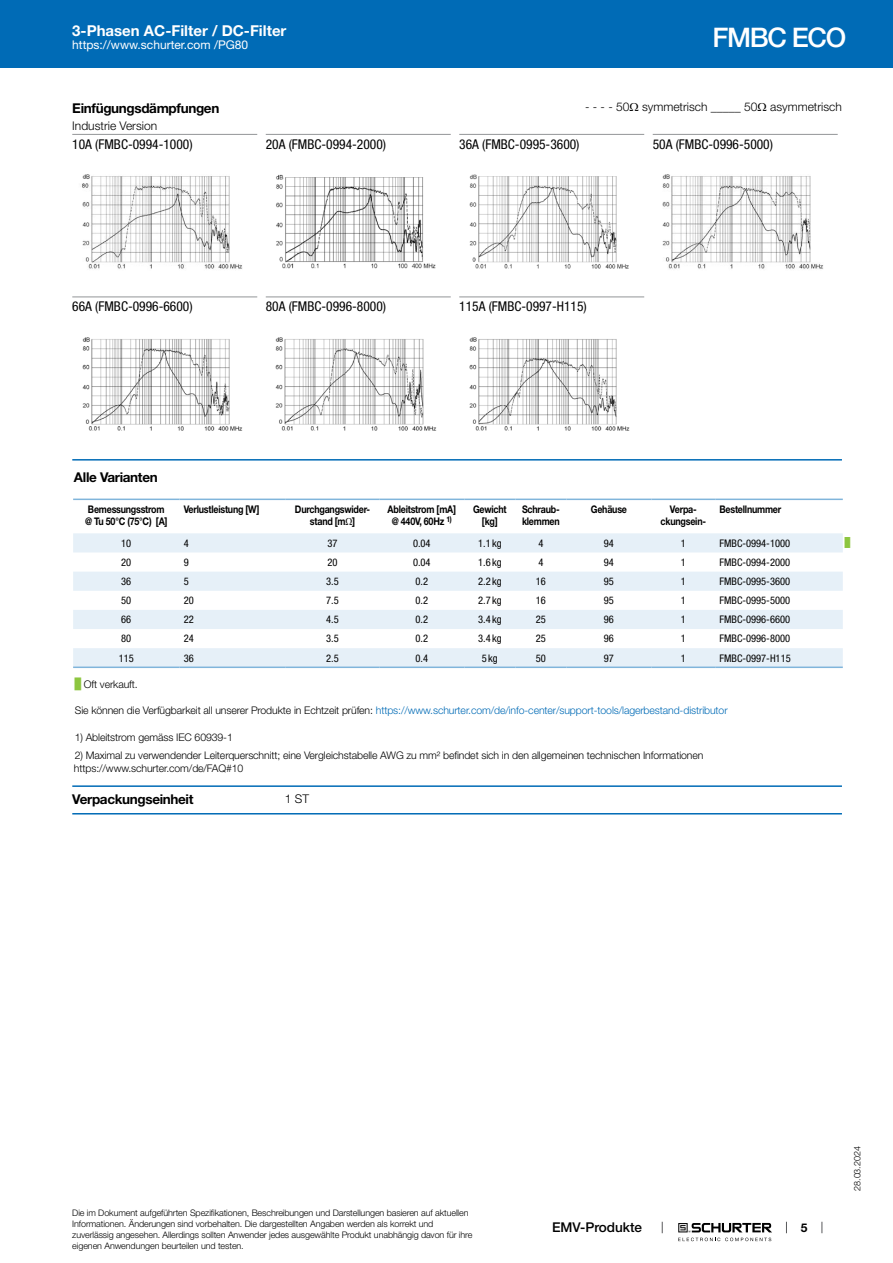
<style>
.page{position:relative;width:893px;height:1263px;background:#fff}
.page>*{position:absolute;margin:0;border:0;box-sizing:border-box;transform-origin:0 0}
.t1{font:500 27px "Helvetica Neue LT";letter-spacing:-.05em;color:#fff}
.t2{font:700 15px "Helvetica Neue LT";color:#fff}
.t3{font:condensed 13.5px "Helvetica Neue LT";color:#000}
.t4{font:700 13.5px "Helvetica Neue LT";letter-spacing:-.025em;color:#000}
.t5{font:500 13.5px "Helvetica Neue LT";color:#000}
.t6{font:300 12px "Helvetica Neue LT";color:#000}
.t7{font:12px "Helvetica Neue LT";color:#fff}
.t8{font:700 12px "Helvetica Neue LT";color:#000}
.t9{font:condensed 10.5px "Helvetica Neue LT";color:#000}
.t10{font:300 10.5px/12.6px "Helvetica Neue LT";letter-spacing:-.01em;color:#000}
.t11{font:700 10.5px/12.6px "Helvetica Neue LT";letter-spacing:-.025em;color:#000;text-align:center;scale:.85 1}
.t12{font:300 10.5px "Helvetica Neue LT";letter-spacing:-.01em;color:#006bb6}
.t13{font:300 9px/10.8px "Helvetica Neue LT";letter-spacing:-.01em;color:#000}
.t14{font:9px "Arial Unicode MS";color:#8dc63f}
.s1{font-family:"Arial Unicode MS";font-weight:400}
.s2{font-family:"Arial Unicode MS";font-weight:400;color:#8dc63f}
.s3{color:#000}
</style>
<div class="page">
<svg style="left:678px;top:1223px;width:94px;height:18px"></svg>
<div style="left:0;top:0;width:893px;height:68px;background:#006bb6"></div>
<hr style="left:72px;top:134px;width:185px;height:1px;background:#939598">
<img style="left:82px;top:174px;width:160px;height:95px">
<hr style="left:266px;top:134px;width:185px;height:1px;background:#939598">
<img style="left:276px;top:174px;width:160px;height:95px">
<hr style="left:459px;top:134px;width:185px;height:1px;background:#939598">
<img style="left:469px;top:174px;width:160px;height:95px">
<hr style="left:653px;top:134px;width:185px;height:1px;background:#939598">
<img style="left:662px;top:174px;width:161px;height:95px">
<hr style="left:72px;top:297px;width:185px;height:1px;background:#939598">
<img style="left:82px;top:337px;width:161px;height:94px">
<hr style="left:266px;top:297px;width:185px;height:1px;background:#939598">
<img style="left:275px;top:337px;width:162px;height:94px">
<hr style="left:459px;top:297px;width:185px;height:1px;background:#939598">
<img style="left:469px;top:337px;width:161px;height:94px">
<hr style="left:72px;top:459px;width:770px;height:2px;background:#006bb6">
<svg style="left:73px;top:533px;width:770px;height:133px;fill:#e6f0f8"></svg>
<hr style="left:73px;top:499px;width:106px;height:1px;background:#80b5db">
<hr style="left:179px;top:499px;width:107px;height:1px;background:#80b5db">
<hr style="left:286px;top:499px;width:93px;height:1px;background:#80b5db">
<hr style="left:379px;top:499px;width:85px;height:1px;background:#80b5db">
<hr style="left:464px;top:499px;width:51px;height:1px;background:#80b5db">
<hr style="left:515px;top:499px;width:51px;height:1px;background:#80b5db">
<hr style="left:566px;top:499px;width:85px;height:1px;background:#80b5db">
<hr style="left:651px;top:499px;width:64px;height:1px;background:#80b5db">
<hr style="left:715px;top:499px;width:128px;height:1px;background:#80b5db">
<hr style="left:73px;top:666px;width:106px;height:2px;background:#80b5db">
<hr style="left:179px;top:666px;width:107px;height:2px;background:#80b5db">
<hr style="left:286px;top:666px;width:93px;height:2px;background:#80b5db">
<hr style="left:379px;top:666px;width:85px;height:2px;background:#80b5db">
<hr style="left:464px;top:666px;width:51px;height:2px;background:#80b5db">
<hr style="left:515px;top:666px;width:51px;height:2px;background:#80b5db">
<hr style="left:566px;top:666px;width:85px;height:2px;background:#80b5db">
<hr style="left:651px;top:666px;width:64px;height:2px;background:#80b5db">
<hr style="left:715px;top:666px;width:128px;height:2px;background:#80b5db">
<hr style="left:72px;top:785px;width:770px;height:2px;background:#006bb6">
<hr style="left:72px;top:813px;width:770px;height:1px;background:#006bb6">
<h2 class="t2" style="left:72px;top:21px;width:216px">3-Phasen AC-Filter / DC-Filter</h2>
<h3 class="t7" style="left:72px;top:38px;width:178px">https://www.schurter.com /PG80</h3>
<h1 class="t1" style="left:713px;top:21px;width:135px">FMBC ECO</h1>
<h3 class="t4" style="left:72px;top:99px;width:149px">Einfügungsdämpfungen</h3>
<h3 class="t6" style="left:585px;top:100px;width:258px">- - - - 50<span class="s1">Ω</span> symmetrisch _____ 50<span class="s1">Ω</span> asymmetrisch</h3>
<h3 class="t6" style="left:72px;top:118px;width:86px">Industrie Version</h3>
<h3 class="t3" style="left:72px;top:136px;width:122px">10A (FMBC-0994-1000)</h3>
<h3 class="t3" style="left:266px;top:136px;width:122px">20A (FMBC-0994-2000)</h3>
<h3 class="t3" style="left:459px;top:136px;width:122px">36A (FMBC-0995-3600)</h3>
<h3 class="t3" style="left:653px;top:136px;width:122px">50A (FMBC-0996-5000)</h3>
<h3 class="t3" style="left:72px;top:299px;width:122px">66A (FMBC-0996-6600)</h3>
<h3 class="t3" style="left:266px;top:299px;width:122px">80A (FMBC-0996-8000)</h3>
<h3 class="t3" style="left:459px;top:299px;width:129px">115A (FMBC-0997-H115)</h3>
<h3 class="t4" style="left:74px;top:469px;width:85px">Alle Varianten</h3>
<p class="t11" style="left:85px;top:502px;width:99px;text-align:left">Bemessungsstrom @ Tu 50°C (75°C) [A]</p>
<p class="t11" style="left:184px;top:502px;width:91px">Verlustleistung [W]</p>
<p class="t11" style="left:295px;top:502px;width:90px">Durchgangswider&shy;stand [m<span class="s1">Ω</span>]</p>
<p class="t11" style="left:388px;top:502px;width:82px">Ableitstrom [mA] @ 440V, 60Hz <sup>1)</sup></p>
<p class="t11" style="left:473px;top:502px;width:41px">Gewicht [kg]</p>
<p class="t11" style="left:522px;top:502px;width:46px;text-align:left">Schraub&shy;klemmen</p>
<p class="t11" style="left:591px;top:502px;width:44px">Gehäuse</p>
<p class="t11" style="left:661px;top:502px;width:55px">Verpa&shy;ckungsein-</p>
<p class="t11" style="left:719px;top:502px;width:74px">Bestellnummer</p>
<p class="t9" style="left:121px;top:537px;width:12px">10</p>
<p class="t9" style="left:184px;top:537px;width:7px">4</p>
<p class="t9" style="left:327px;top:537px;width:12px">37</p>
<p class="t9" style="left:413px;top:537px;width:19px">0.04</p>
<p class="t9" style="left:478px;top:537px;width:25px">1.1 kg</p>
<p class="t9" style="left:538px;top:537px;width:7px">4</p>
<p class="t9" style="left:604px;top:537px;width:12px">94</p>
<p class="t9" style="left:681px;top:537px;width:7px">1</p>
<p class="t9" style="left:719px;top:537px;width:72px">FMBC-0994-1000</p>
<p class="t14" style="left:845px;top:536px;width:7px">█</p>
<p class="t9" style="left:121px;top:556px;width:12px">20</p>
<p class="t9" style="left:184px;top:556px;width:7px">9</p>
<p class="t9" style="left:327px;top:556px;width:12px">20</p>
<p class="t9" style="left:413px;top:556px;width:19px">0.04</p>
<p class="t9" style="left:478px;top:556px;width:25px">1.6 kg</p>
<p class="t9" style="left:538px;top:556px;width:7px">4</p>
<p class="t9" style="left:604px;top:556px;width:12px">94</p>
<p class="t9" style="left:681px;top:556px;width:7px">1</p>
<p class="t9" style="left:719px;top:556px;width:72px">FMBC-0994-2000</p>
<p class="t9" style="left:121px;top:575px;width:12px">36</p>
<p class="t9" style="left:184px;top:575px;width:7px">5</p>
<p class="t9" style="left:326px;top:575px;width:14px">3.5</p>
<p class="t9" style="left:415px;top:575px;width:14px">0.2</p>
<p class="t9" style="left:478px;top:575px;width:25px">2.2 kg</p>
<p class="t9" style="left:536px;top:575px;width:12px">16</p>
<p class="t9" style="left:604px;top:575px;width:12px">95</p>
<p class="t9" style="left:681px;top:575px;width:7px">1</p>
<p class="t9" style="left:719px;top:575px;width:72px">FMBC-0995-3600</p>
<p class="t9" style="left:121px;top:594px;width:12px">50</p>
<p class="t9" style="left:184px;top:594px;width:12px">20</p>
<p class="t9" style="left:326px;top:594px;width:14px">7.5</p>
<p class="t9" style="left:415px;top:594px;width:14px">0.2</p>
<p class="t9" style="left:478px;top:594px;width:25px">2.7 kg</p>
<p class="t9" style="left:536px;top:594px;width:12px">16</p>
<p class="t9" style="left:604px;top:594px;width:12px">95</p>
<p class="t9" style="left:681px;top:594px;width:7px">1</p>
<p class="t9" style="left:719px;top:594px;width:72px">FMBC-0995-5000</p>
<p class="t9" style="left:121px;top:613px;width:12px">66</p>
<p class="t9" style="left:184px;top:613px;width:12px">22</p>
<p class="t9" style="left:326px;top:613px;width:14px">4.5</p>
<p class="t9" style="left:415px;top:613px;width:14px">0.2</p>
<p class="t9" style="left:478px;top:613px;width:25px">3.4 kg</p>
<p class="t9" style="left:536px;top:613px;width:12px">25</p>
<p class="t9" style="left:604px;top:613px;width:12px">96</p>
<p class="t9" style="left:681px;top:613px;width:7px">1</p>
<p class="t9" style="left:719px;top:613px;width:72px">FMBC-0996-6600</p>
<p class="t9" style="left:121px;top:633px;width:12px">80</p>
<p class="t9" style="left:184px;top:633px;width:12px">24</p>
<p class="t9" style="left:326px;top:633px;width:14px">3.5</p>
<p class="t9" style="left:415px;top:633px;width:14px">0.2</p>
<p class="t9" style="left:478px;top:633px;width:25px">3.4 kg</p>
<p class="t9" style="left:536px;top:633px;width:12px">25</p>
<p class="t9" style="left:604px;top:633px;width:12px">96</p>
<p class="t9" style="left:681px;top:633px;width:7px">1</p>
<p class="t9" style="left:719px;top:633px;width:72px">FMBC-0996-8000</p>
<p class="t9" style="left:119px;top:652px;width:17px">115</p>
<p class="t9" style="left:184px;top:652px;width:12px">36</p>
<p class="t9" style="left:326px;top:652px;width:14px">2.5</p>
<p class="t9" style="left:415px;top:652px;width:14px">0.4</p>
<p class="t9" style="left:482px;top:652px;width:17px">5kg</p>
<p class="t9" style="left:536px;top:652px;width:12px">50</p>
<p class="t9" style="left:604px;top:652px;width:12px">97</p>
<p class="t9" style="left:681px;top:652px;width:7px">1</p>
<p class="t9" style="left:719px;top:652px;width:73px">FMBC-0997-H115</p>
<p class="t10" style="left:75px;top:678px;width:64px"><span class="s2">█</span> Oft verkauft.</p>
<p class="t12" style="left:75px;top:704px;width:654px"><span class="s3">Sie können die Verfügbarkeit all unserer Produkte in Echtzeit prüfen:</span> https://www.schurter.com/de/info-center/support-tools/lagerbestand-distributor</p>
<p class="t10" style="left:75px;top:730px;width:160px">1) Ableitstrom gemäss IEC 60939-1</p>
<p class="t10" style="left:74px;top:749px;width:631px">2) Maximal zu verwendender Leiterquerschnitt; eine Vergleichstabelle AWG zu mm² befindet sich in den allgemeinen technischen Informationen https://www.schurter.com/de/FAQ#10</p>
<h3 class="t4" style="left:72px;top:791px;width:123px">Verpackungseinheit</h3>
<h3 class="t6" style="left:285px;top:792px;width:26px">1 ST</h3>
<p class="t13" style="left:72px;top:1207px;width:402px">Die im Dokument aufgeführten Spezifikationen, Beschreibungen und Darstellungen basieren auf aktuellen Informationen. Änderungen sind vorbehalten. Die dargestellten Angaben werden als korrekt und zuverlässig angesehen. Allerdings sollten Anwender jedes ausgewählte Produkt unabhängig davon für ihre eigenen Anwendungen beurteilen und testen.</p>
<h3 class="t5" style="left:552px;top:1219px;width:92px">EMV-Produkte</h3>
<h3 class="t8" style="left:801px;top:1220px;width:8px">5</h3>
<p class="t13" style="left:852px;top:1191px;width:46px;rotate:-90deg">28.03.2024</p>
</div>
